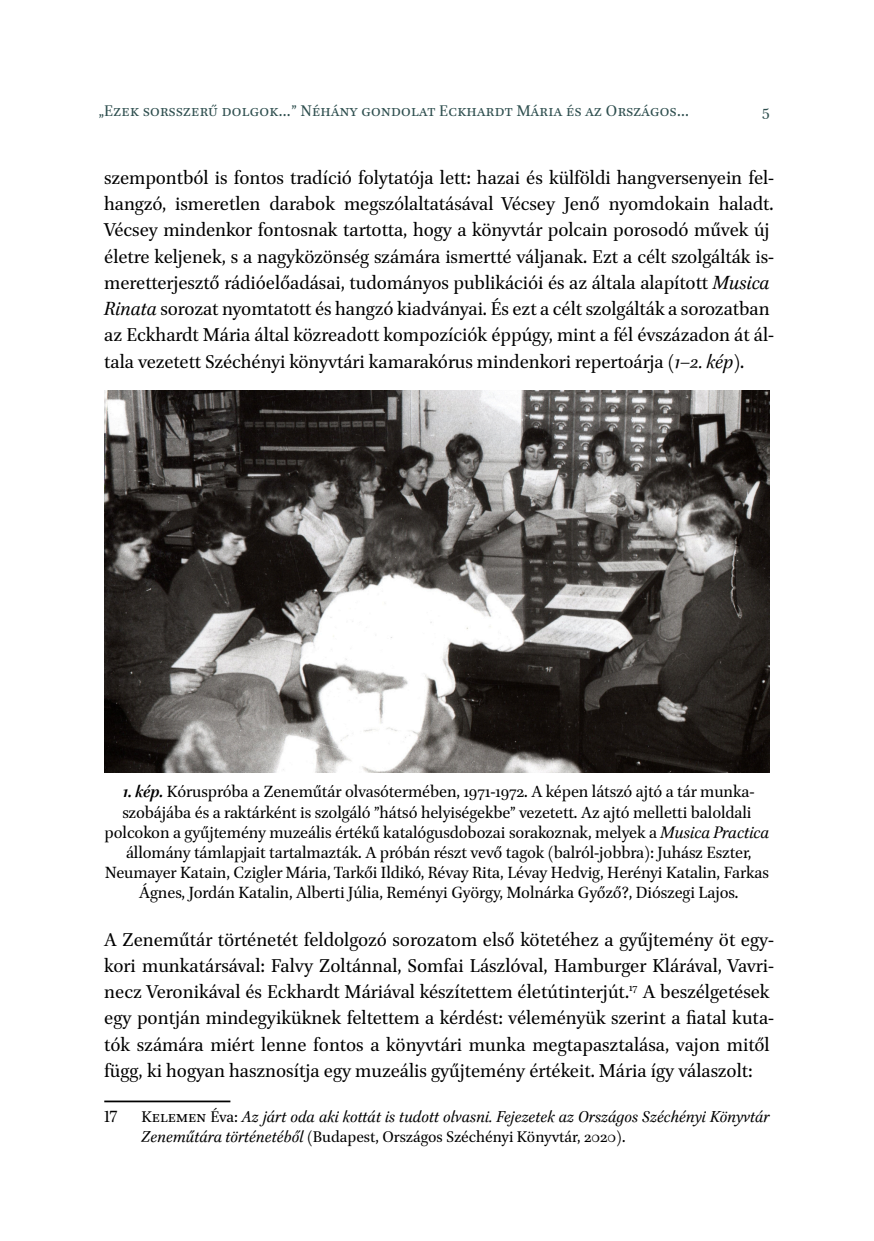
<style>
.page{position:relative;width:874px;height:1241px;background:#fff}
.page>*{position:absolute;margin:0;border:0;box-sizing:border-box;transform-origin:0 0}
.t1{font:21px "Brill";letter-spacing:-.005em;color:#000}
.t2{font:18.38px "Brill";letter-spacing:-.005em;color:#000}
.t3{font:italic 17.5px "Brill";color:#000}
.t4{font:17.5px "Brill";color:#000}
.t5{font:17.5px "Brill";letter-spacing:.06em;color:#2f4f4f}
.t6{font:12.25px "Brill";color:#000}
.s1{font-style:italic}
.s2{font-weight:700;font-style:italic}
.s3{font-style:normal}
</style>
<div class="page">
<hr style="left:104px;top:1100px;width:126px;height:2px;background:#000">
<img style="left:104px;top:390px;width:665px;height:382px">
<p class="t5" style="left:99px;top:103px;width:592px">„Ezek sorsszerű dolgok…” Néhány gondolat Eckhardt Mária és az Országos…</p>
<p class="t5" style="left:761px;top:103px;width:9px">5</p>
<p class="t1" style="left:104px;top:168px;width:671px">szempontból is fontos tradíció folytatója lett: hazai és külföldi hangversenyein fel-</p>
<p class="t1" style="left:104px;top:195px;width:670px">hangzó, ismeretlen darabok megszólaltatásával Vécsey Jenő nyomdokain haladt.</p>
<p class="t1" style="left:104px;top:221px;width:666px">Vécsey mindenkor fontosnak tartotta, hogy a könyvtár polcain porosodó művek új</p>
<p class="t1" style="left:104px;top:247px;width:671px">életre keljenek, s a nagyközönség számára ismertté váljanak. Ezt a célt szolgálták is-</p>
<p class="t1" style="left:104px;top:273px;width:666px">meretterjesztő rádióelőadásai, tudományos publikációi és az általa alapított <span class="s1">Musica</span></p>
<p class="t1" style="left:104px;top:300px;width:666px"><span class="s1">Rinata</span> sorozat nyomtatott és hangzó kiadványai. És ezt a célt szolgálták a sorozatban</p>
<p class="t1" style="left:104px;top:326px;width:671px">az Eckhardt Mária által közreadott kompozíciók éppúgy, mint a fél évszázadon át ál-</p>
<p class="t1" style="left:104px;top:352px;width:641px">tala vezetett Széchényi könyvtári kamarakórus mindenkori repertoárja (<span class="s1">1–2. kép</span>).</p>
<p class="t2" style="left:123px;top:783px;width:632px"><span class="s2">1. kép.</span> Kóruspróba a Zeneműtár olvasótermében, 1971-1972. A képen látszó ajtó a tár munka-</p>
<p class="t2" style="left:122px;top:804px;width:630px">szobájába és a raktárként is szolgáló ”hátsó helyiségekbe” vezetett. Az ajtó melletti baloldali</p>
<p class="t2" style="left:105px;top:824px;width:666px">polcokon a gyűjtemény muzeális értékű katalógusdobozai sorakoznak, melyek a <span class="s1">Musica Practica</span></p>
<p class="t2" style="left:126px;top:844px;width:626px">állomány támlapjait tartalmazták. A próbán részt vevő tagok (balról-jobbra): Juhász Eszter,</p>
<p class="t2" style="left:105px;top:864px;width:665px">Neumayer Katain, Czigler Mária, Tarkői Ildikó, Révay Rita, Lévay Hedvig, Herényi Katalin, Farkas</p>
<p class="t2" style="left:139px;top:884px;width:600px">Ágnes, Jordán Katalin, Alberti Júlia, Reményi György, Molnárka Győző?, Diószegi Lajos.</p>
<p class="t1" style="left:104px;top:930px;width:671px">A Zeneműtár történetét feldolgozó sorozatom első kötetéhez a gyűjtemény öt egy-</p>
<p class="t1" style="left:104px;top:956px;width:671px">kori munkatársával: Falvy Zoltánnal, Somfai Lászlóval, Hamburger Klárával, Vavri-</p>
<p class="t1" style="left:104px;top:982px;width:526px">necz Veronikával és Eckhardt Máriával készítettem életútinterjút.</p>
<p class="t6" style="left:629px;top:981px;width:10px">17</p>
<p class="t1" style="left:642px;top:982px;width:128px">A beszélgetések</p>
<p class="t1" style="left:104px;top:1008px;width:671px">egy pontján mindegyiküknek feltettem a kérdést: véleményük szerint a fĳiatal kuta-</p>
<p class="t1" style="left:104px;top:1035px;width:666px">tók számára miért lenne fontos a könyvtári munka megtapasztalása, vajon mitől</p>
<p class="t1" style="left:104px;top:1061px;width:649px">függ, ki hogyan hasznosítja egy muzeális gyűjtemény értékeit. Mária így válaszolt:</p>
<p class="t2" style="left:104px;top:1107px;width:15px">17</p>
<p class="t3" style="left:141px;top:1108px;width:629px"><span class="s3">Kelemen Éva:</span> Az járt oda aki kottát is tudott olvasni. Fejezetek az Országos Széchényi Könyvtár</p>
<p class="t4" style="left:141px;top:1128px;width:485px"><span class="s1">Zeneműtára történetéből</span> (Budapest, Országos Széchényi Könyvtár, 2020).</p>
</div>
